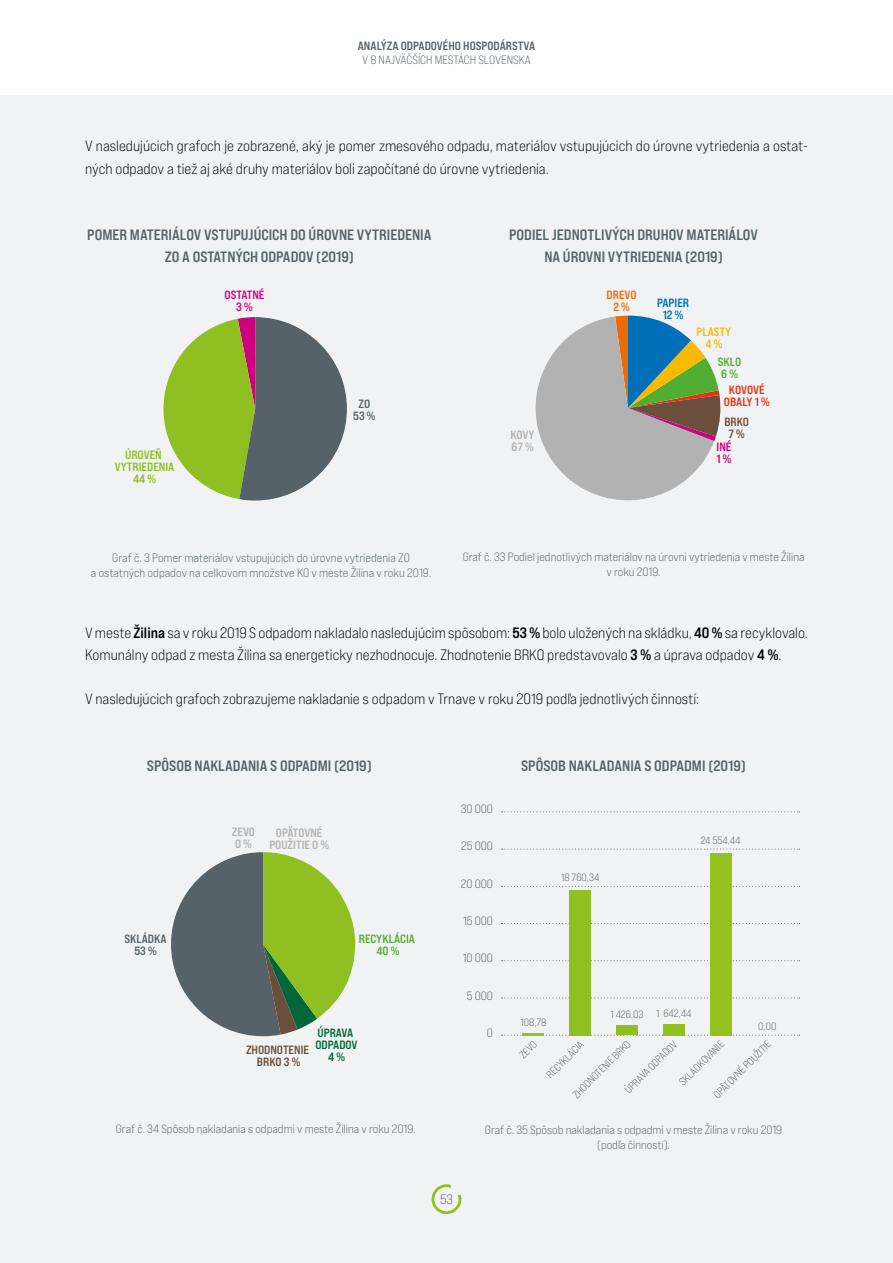
<style>
.page{position:relative;width:893px;height:1263px;background:#fff}
.page>*{position:absolute;margin:0;border:0;box-sizing:border-box;transform-origin:0 0}
.t1{font:15px/22px "Bebas Neue Pro Exp Bk";color:#000}
.t2{font:15px/22px "Bebas Neue Pro Exp Bd";color:#576367;text-align:center}
.t3{font:13.5px "Bebas Neue Pro Exp Bk";color:#576367}
.t4{font:12.15px/15.1px "Bebas Neue Pro Exp Bk";color:#576367;text-align:center}
.t5{font:12px/15px "Bebas Neue Pro Exp Bk";color:#576367;text-align:center}
.t6{font:12px/12px "Bebas Neue Pro Exp Bd";color:#b3b2b2}
.t7{font:12px "Bebas Neue Pro Exp Bk";color:#566267}
.t8{font:12px "Bebas Neue Pro Exp Bd";color:#576367}
.t9{font:12px/12px "Bebas Neue Pro Exp Bd";color:#6a4f3c;text-align:center}
.t10{font:12px/12px "Bebas Neue Pro Exp Bd";color:#90bf21;text-align:center}
.t11{font:12px/12px "Bebas Neue Pro Exp Bd";color:#52ae32}
.t12{font:12px/12px "Bebas Neue Pro Exp Bd";color:#566267;text-align:center}
.t13{font:12px/12px "Bebas Neue Pro Exp Bd";color:#00673a;text-align:center}
.t14{font:12px/12px "Bebas Neue Pro Exp Bd";color:#cf007f;text-align:center}
.t15{font:12px/12px "Bebas Neue Pro Exp Bd";letter-spacing:-.01em;color:#e63312;text-align:center}
.t16{font:12px/12px "Bebas Neue Pro Exp Bd";color:#006fb9;text-align:center}
.t17{font:12px/12px "Bebas Neue Pro Exp Bd";color:#fbba00;text-align:center}
.t18{font:12px/12px "Bebas Neue Pro Exp Bd";color:#ed6b06;text-align:center}
.t19{font:10.5px "Bebas Neue Pro Exp Bk";color:#566267}
.s1{font-family:"Bebas Neue Pro Exp Bd"}
</style>
<div class="page">
<div style="left:0;top:96px;width:893px;height:1167px;background:#f1f2f3"></div>
<svg style="left:432px;top:1184px;width:29px;height:30px"></svg>
<svg style="left:163px;top:317px;width:184px;height:183px"></svg>
<svg style="left:535px;top:316px;width:186px;height:184px"></svg>
<svg style="left:171px;top:852px;width:184px;height:185px"></svg>
<svg style="left:502px;top:1035px;width:298px;height:1px"></svg>
<svg style="left:502px;top:811px;width:298px;height:1px"></svg>
<hr style="left:523px;top:1033px;width:21px;height:2px;background:#95c11f">
<svg style="left:502px;top:997px;width:298px;height:1px"></svg>
<svg style="left:502px;top:960px;width:298px;height:1px"></svg>
<svg style="left:502px;top:923px;width:298px;height:1px"></svg>
<svg style="left:502px;top:886px;width:298px;height:1px"></svg>
<div style="left:710px;top:853px;width:21px;height:182px;background:#95c11f"></div>
<div style="left:663px;top:1024px;width:21px;height:11px;background:#90bf21"></div>
<div style="left:616px;top:1026px;width:22px;height:9px;background:#90bf21"></div>
<div style="left:570px;top:890px;width:21px;height:145px;background:#90bf21"></div>
<svg style="left:502px;top:849px;width:298px;height:1px"></svg>
<p class="t8" style="left:358px;top:39px;width:179px">ANALÝZA ODPADOVÉHO HOSPODÁRSTVA</p>
<p class="t5" style="left:362px;top:52px;width:170px">V 8 NAJVÄČŠÍCH MESTÁCH SLOVENSKA</p>
<p class="t1" style="left:85px;top:135px;width:724px">V nasledujúcich grafoch je zobrazené, aký je pomer zmesového odpadu, materiálov vstupujúcich do úrovne vytriedenia a ostat&shy;ných odpadov a tiež aj aké druhy materiálov boli započítané do úrovne vytriedenia.</p>
<p class="t2" style="left:87px;top:223px;width:346px">POMER MATERIÁLOV VSTUPUJÚCICH DO ÚROVNE VYTRIEDENIA<br>ZO A OSTATNÝCH ODPADOV (2019)</p>
<p class="t14" style="left:225px;top:289px;width:41px">OSTATNÉ<br>3 %</p>
<p class="t10" style="left:115px;top:448px;width:61px">ÚROVEŇ<br>VYTRIEDENIA<br>44 %</p>
<p class="t12" style="left:353px;top:398px;width:24px">ZO<br>53 %</p>
<p class="t2" style="left:509px;top:223px;width:250px">PODIEL JEDNOTLIVÝCH DRUHOV MATERIÁLOV<br>NA ÚROVNI VYTRIEDENIA (2019)</p>
<p class="t18" style="left:607px;top:289px;width:32px">DREVO<br>2 %</p>
<p class="t16" style="left:657px;top:296px;width:34px">PAPIER<br>12 %</p>
<p class="t17" style="left:696px;top:325px;width:36px">PLASTY<br>4 %</p>
<p class="t11" style="left:718px;top:356px;width:25px">SKLO<br>6 %</p>
<p class="t9" style="left:724px;top:416px;width:26px">BRKO</p>
<p class="t15" style="left:724px;top:384px;width:47px">KOVOVÉ<br>OBALY 1 %</p>
<p class="t6" style="left:510px;top:429px;width:26px">KOVY</p>
<p class="t9" style="left:728px;top:428px;width:18px">7 %</p>
<p class="t6" style="left:511px;top:441px;width:24px">67 %</p>
<p class="t14" style="left:717px;top:441px;width:16px;text-align:left">INÉ<br>1 %</p>
<p class="t4" style="left:91px;top:549px;width:342px">Graf č. 3 Pomer materiálov vstupujúcich do úrovne vytriedenia ZO<br>a ostatných odpadov na celkovom množstve KO v meste Žilina v roku 2019.</p>
<p class="t5" style="left:463px;top:549px;width:343px">Graf č. 33 Podiel jednotlivých materiálov na úrovni vytriedenia v meste Žilina v roku 2019.</p>
<p class="t1" style="left:85px;top:621px;width:724px">V meste <span class="s1">Žilina</span> sa v roku 2019 S odpadom nakladalo nasledujúcim spôsobom: <span class="s1">53 %</span> bolo uložených na skládku, <span class="s1">40 %</span> sa recyklovalo.<br>Komunálny odpad z mesta Žilina sa energeticky nezhodnocuje. Zhodnotenie BRKO predstavovalo <span class="s1">3 %</span> a úprava odpadov <span class="s1">4 %</span>.</p>
<p class="t1" style="left:85px;top:688px;width:616px">V nasledujúcich grafoch zobrazujeme nakladanie s odpadom v Trnave v roku 2019 podľa jednotlivých činností:</p>
<p class="t2" style="left:147px;top:754px;width:226px">SPÔSOB NAKLADANIA S ODPADMI (2019)</p>
<p class="t12" style="left:124px;top:933px;width:44px">SKLÁDKA<br>53 %</p>
<p class="t6" style="left:232px;top:826px;width:25px">ZEVO<br>0 %</p>
<p class="t6" style="left:269px;top:826px;width:61px;text-align:center">OPÄTOVNÉ<br>POUŽITIE 0 %</p>
<p class="t11" style="left:359px;top:933px;width:58px;text-align:center">RECYKLÁCIA<br>40 %</p>
<p class="t13" style="left:315px;top:1026px;width:44px">ÚPRAVA<br>ODPADOV<br>4 %</p>
<p class="t9" style="left:246px;top:1044px;width:65px">ZHODNOTENIE<br>BRKO 3 %</p>
<p class="t7" style="left:461px;top:801px;width:34px">30 000</p>
<p class="t7" style="left:461px;top:839px;width:33px">25 000</p>
<p class="t7" style="left:461px;top:876px;width:34px">20 000</p>
<p class="t7" style="left:463px;top:913px;width:32px">15 000</p>
<p class="t7" style="left:463px;top:951px;width:32px">10 000</p>
<p class="t7" style="left:467px;top:988px;width:28px">5 000</p>
<p class="t7" style="left:487px;top:1026px;width:8px">0</p>
<p class="t2" style="left:521px;top:754px;width:226px">SPÔSOB NAKLADANIA S ODPADMI (2019)</p>
<p class="t19" style="left:561px;top:871px;width:40px">18 760,34</p>
<p class="t19" style="left:701px;top:833px;width:41px">24 554,44</p>
<p class="t19" style="left:521px;top:1016px;width:27px">108,78</p>
<p class="t19" style="left:610px;top:1007px;width:82px">1 426,03 1 642,44</p>
<p class="t19" style="left:758px;top:1019px;width:20px">0,00</p>
<p class="t19" style="left:622px;top:1087px;width:71px;rotate:-45deg">ÚPRAVA ODPADOV</p>
<p class="t19" style="left:676px;top:1079px;width:60px;rotate:-45deg">SKLÁDKOVANIE</p>
<p class="t19" style="left:517px;top:1052px;width:22px;rotate:-45deg">ZEVO</p>
<p class="t19" style="left:570px;top:1092px;width:79px;rotate:-45deg">ZHODNOTENIE BRKO</p>
<p class="t19" style="left:544px;top:1072px;width:49px;rotate:-45deg">RECYKLÁCIA</p>
<p class="t19" style="left:711px;top:1092px;width:78px;rotate:-45deg">OPÄTOVNÉ POUŽITIE</p>
<p class="t5" style="left:116px;top:1121px;width:301px">Graf č. 34 Spôsob nakladania s odpadmi v meste Žilina v roku 2019.</p>
<p class="t5" style="left:485px;top:1122px;width:299px">Graf č. 35 Spôsob nakladania s odpadmi v meste Žilina v roku 2019 (podľa činností).</p>
<p class="t3" style="left:440px;top:1191px;width:14px">53</p>
</div>
